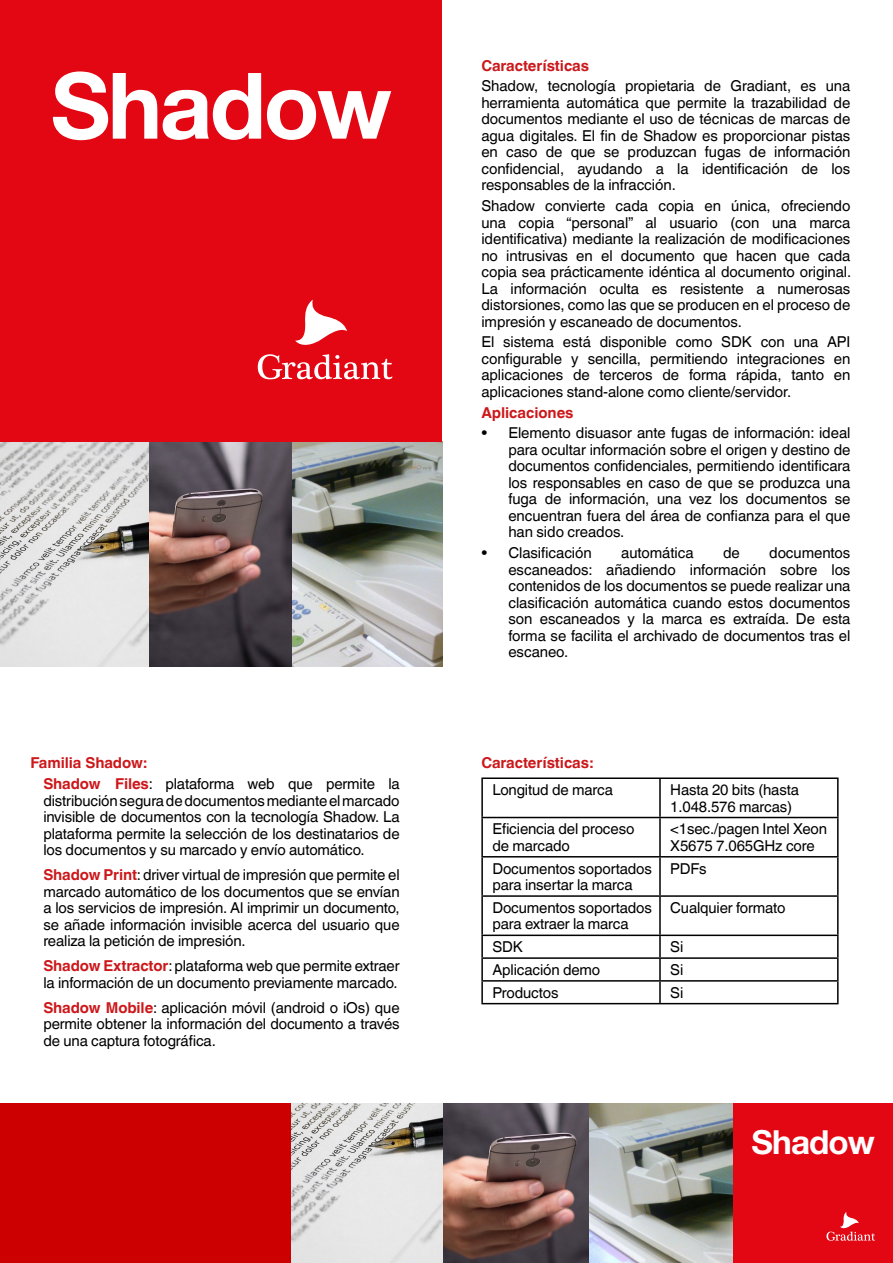
<style>
.page{position:relative;width:893px;height:1263px;background:#fff}
.page>*{position:absolute;margin:0;border:0;box-sizing:border-box;transform-origin:0 0}
.t1{font:700 91.8px "Helvetica Neue LT Com";letter-spacing:-.03em;color:#fff}
.t2{font:700 33.15px "Helvetica Neue LT Com";letter-spacing:-.03em;color:#fff}
.t3{font:15px/16.5px "Helvetica World";letter-spacing:-.01em;color:#000;text-align:justify}
.t4{font:700 15px "Helvetica World";letter-spacing:-.005em;color:#cd171a}
.s1{font-weight:700;color:#cd171a}
</style>
<div class="page">
<div style="left:0;top:1103px;width:305px;height:160px;background:#cc0001"></div>
<img style="left:0;top:441px;width:442px;height:225px">
<hr style="left:481px;top:777px;width:179px;height:2px;background:#000">
<hr style="left:481px;top:779px;width:2px;height:38px;background:#000">
<hr style="left:660px;top:777px;width:179px;height:2px;background:#000">
<hr style="left:659px;top:779px;width:2px;height:38px;background:#000">
<hr style="left:837px;top:779px;width:2px;height:38px;background:#000">
<hr style="left:481px;top:817px;width:179px;height:1px;background:#000">
<hr style="left:481px;top:818px;width:2px;height:38px;background:#000">
<hr style="left:660px;top:817px;width:179px;height:1px;background:#000">
<hr style="left:659px;top:818px;width:2px;height:38px;background:#000">
<hr style="left:837px;top:818px;width:2px;height:38px;background:#000">
<hr style="left:481px;top:856px;width:179px;height:1px;background:#000">
<hr style="left:481px;top:857px;width:2px;height:38px;background:#000">
<hr style="left:660px;top:856px;width:179px;height:1px;background:#000">
<hr style="left:659px;top:857px;width:2px;height:38px;background:#000">
<hr style="left:837px;top:857px;width:2px;height:38px;background:#000">
<hr style="left:481px;top:895px;width:179px;height:2px;background:#000">
<hr style="left:481px;top:897px;width:2px;height:37px;background:#000">
<hr style="left:660px;top:895px;width:179px;height:2px;background:#000">
<hr style="left:659px;top:897px;width:2px;height:37px;background:#000">
<hr style="left:837px;top:897px;width:2px;height:37px;background:#000">
<hr style="left:481px;top:934px;width:179px;height:2px;background:#000">
<hr style="left:481px;top:936px;width:2px;height:21px;background:#000">
<hr style="left:660px;top:934px;width:179px;height:2px;background:#000">
<hr style="left:659px;top:936px;width:2px;height:21px;background:#000">
<hr style="left:837px;top:936px;width:2px;height:21px;background:#000">
<hr style="left:481px;top:957px;width:179px;height:2px;background:#000">
<hr style="left:481px;top:959px;width:2px;height:21px;background:#000">
<hr style="left:660px;top:957px;width:179px;height:2px;background:#000">
<hr style="left:659px;top:959px;width:2px;height:21px;background:#000">
<hr style="left:837px;top:959px;width:2px;height:21px;background:#000">
<hr style="left:481px;top:980px;width:179px;height:2px;background:#000">
<hr style="left:481px;top:982px;width:2px;height:21px;background:#000">
<hr style="left:660px;top:980px;width:179px;height:2px;background:#000">
<hr style="left:659px;top:982px;width:2px;height:21px;background:#000">
<hr style="left:837px;top:982px;width:2px;height:21px;background:#000">
<hr style="left:481px;top:1003px;width:179px;height:1px;background:#000">
<hr style="left:660px;top:1003px;width:179px;height:1px;background:#000">
<img style="left:291px;top:1103px;width:442px;height:160px">
<div style="left:1px;top:0;width:441px;height:441px;background:#e30613"></div>
<svg style="left:295px;top:300px;width:52px;height:45px"></svg>
<svg style="left:258px;top:354px;width:134px;height:25px"></svg>
<div style="left:733px;top:1103px;width:160px;height:160px;background:#e30613"></div>
<svg style="left:826px;top:1212px;width:49px;height:29px"></svg>
<h1 class="t1" style="left:51px;top:48px;width:343px">Shadow</h1>
<p class="t3" style="left:43px;top:753px;width:358px;line-height:20.7px;text-indent:-13px"><span class="s1">Familia Shadow:<br>Shadow Files</span>: plataforma web que permite la</p>
<p class="t3" style="left:43px;top:792px;width:358px">distribución segura de documentos mediante el marcado invisible de documentos con la tecnología Shadow. La plataforma permite la selección de los destinatarios de los documentos y su marcado y envío automático.</p>
<p class="t3" style="left:43px;top:867px;width:358px"><span class="s1">Shadow Print</span>: driver virtual de impresión que permite el marcado automático de los documentos que se envían a los servicios de impresión. Al imprimir un documento, se añade información invisible acerca del usuario que realiza la petición de impresión.</p>
<p class="t3" style="left:43px;top:958px;width:358px"><span class="s1">Shadow Extractor</span>: plataforma web que permite extraer la información de un documento previamente marcado.</p>
<p class="t3" style="left:43px;top:999px;width:358px"><span class="s1">Shadow Mobile</span>: aplicación móvil (android o iOs) que permite obtener la información del documento a través de una captura fotográfica.</p>
<p class="t4" style="left:481px;top:57px;width:109px">Características</p>
<p class="t3" style="left:481px;top:78px;width:371px">Shadow, tecnología propietaria de Gradiant, es una herramienta automática que permite la trazabilidad de documentos mediante el uso de técnicas de marcas de agua digitales. El fin de Shadow es proporcionar pistas en caso de que se produzcan fugas de información confidencial, ayudando a la identificación de los responsables de la infracción.</p>
<p class="t3" style="left:481px;top:198px;width:371px">Shadow convierte cada copia en única, ofreciendo una copia “personal” al usuario (con una marca identificativa) mediante la realización de modificaciones no intrusivas en el documento que hacen que cada copia sea prácticamente idéntica al documento original.<br>La información oculta es resistente a numerosas distorsiones, como las que se producen en el proceso de impresión y escaneado de documentos.</p>
<p class="t3" style="left:481px;top:334px;width:371px">El sistema está disponible como SDK con una API configurable y sencilla, permitiendo integraciones en aplicaciones de terceros de forma rápida, tanto en aplicaciones stand-alone como cliente/servidor.</p>
<p class="t4" style="left:481px;top:404px;width:94px">Aplicaciones</p>
<p class="t3" style="left:508px;top:425px;width:344px;text-indent:-27px">• Elemento disuasor ante fugas de información: ideal para ocultar información sobre el origen y destino de documentos confidenciales, permitiendo identificara los responsables en caso de que se produzca una fuga de información, una vez los documentos se encuentran fuera del área de confianza para el que han sido creados.</p>
<p class="t3" style="left:481px;top:545px;width:112px">• Clasificación</p>
<p class="t3" style="left:621px;top:545px;width:74px">automática</p>
<p class="t3" style="left:723px;top:545px;width:18px">de</p>
<p class="t3" style="left:508px;top:545px;width:344px;text-indent:261px">documentos escaneados: añadiendo información sobre los contenidos de los documentos se puede realizar una clasificación automática cuando estos documentos son escaneados y la marca es extraída. De esta forma se facilita el archivado de documentos tras el escaneo.</p>
<p class="t4" style="left:481px;top:754px;width:113px">Características:</p>
<p class="t3" style="left:492px;top:781px;width:122px">Longitud de marca</p>
<p class="t3" style="left:670px;top:781px;width:130px">Hasta 20 bits (hasta<br>1.048.576 marcas)</p>
<p class="t3" style="left:492px;top:821px;width:143px">Eficiencia del proceso de marcado</p>
<p class="t3" style="left:670px;top:821px;width:158px">&lt;1sec./pagen Intel Xeon<br>X5675 7.065GHz core</p>
<p class="t3" style="left:492px;top:860px;width:161px">Documentos soportados para insertar la marca</p>
<p class="t3" style="left:670px;top:860px;width:38px">PDFs</p>
<p class="t3" style="left:492px;top:899px;width:161px">Documentos soportados para extraer la marca</p>
<p class="t3" style="left:670px;top:899px;width:117px">Cualquier formato</p>
<p class="t3" style="left:492px;top:939px;width:32px">SDK</p>
<p class="t3" style="left:670px;top:939px;width:15px">Si</p>
<p class="t3" style="left:492px;top:961px;width:109px">Aplicación demo</p>
<p class="t3" style="left:670px;top:961px;width:15px">Si</p>
<p class="t3" style="left:492px;top:984px;width:68px">Productos</p>
<p class="t3" style="left:670px;top:984px;width:15px">Si</p>
<h2 class="t2" style="left:752px;top:1121px;width:125px">Shadow</h2>
</div>
